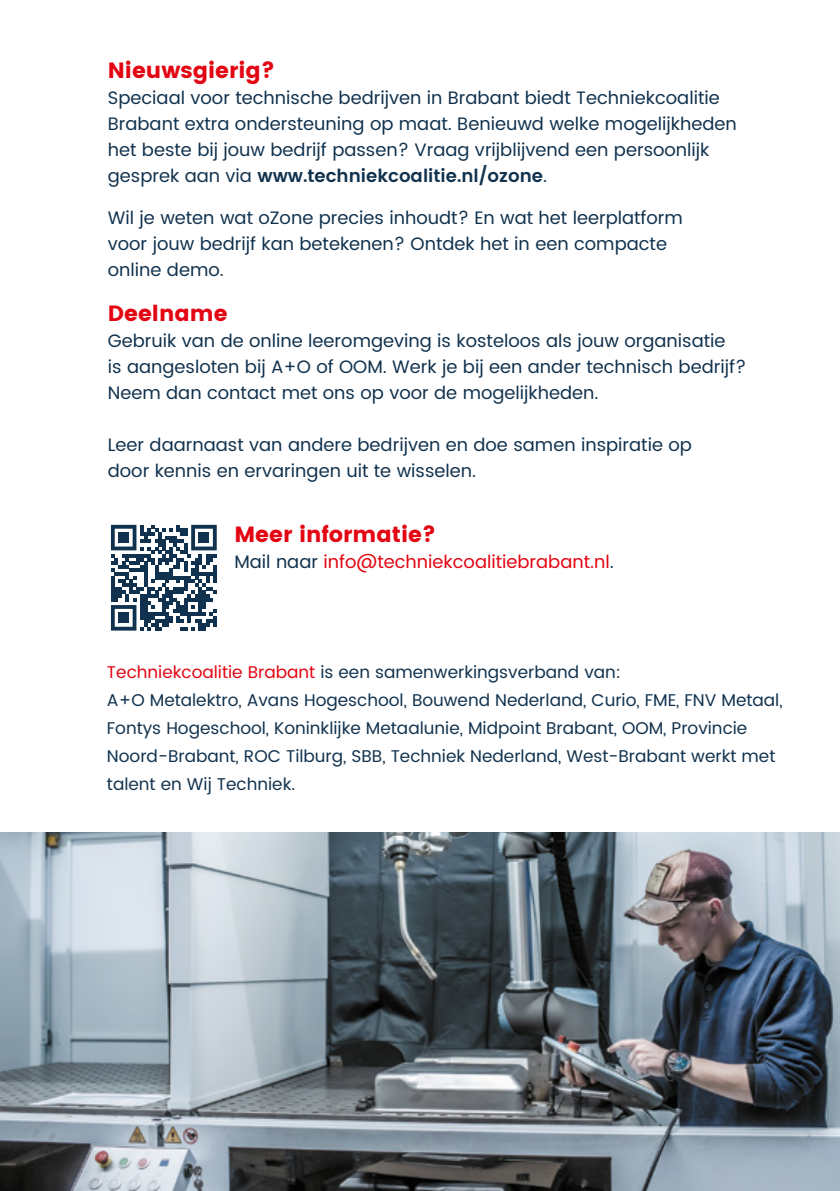
<style>
.page{position:relative;width:840px;height:1191px;background:#fff}
.page>*{position:absolute;margin:0;border:0;box-sizing:border-box;transform-origin:0 0}
.t1{font:22px "Poppins";color:#e30512}
.t2{font:18px/26px "Poppins";color:#11324e}
.t3{font:18px "Poppins";color:#e30512}
.t4{font:17px/28px "Poppins";color:#11324e}
.s1{font-weight:600}
.s2{color:#11324e}
.s3{color:#e30512}
</style>
<div class="page">
<img style="left:0;top:832px;width:839px;height:359px">
<svg style="left:111px;top:525px;width:106px;height:105px"></svg>
<div style="left:118px;top:532px;width:11px;height:11px;background:#10324e"></div>
<div style="left:198px;top:532px;width:11px;height:11px;background:#10324e"></div>
<div style="left:118px;top:612px;width:11px;height:11px;background:#10324e"></div>
<p class="t1" style="left:108px;top:57px;width:169px">Nieuwsgierig?</p>
<p class="t2" style="left:108px;top:85px;width:630px">Speciaal voor technische bedrijven in Brabant biedt Techniekcoalitie Brabant extra ondersteuning op maat. Benieuwd welke mogelijkheden het beste bij jouw bedrijf passen? Vraag vrijblijvend een persoonlijk gesprek aan via <span class="s1">www.techniekcoalitie.nl/ozone</span>.</p>
<p class="t2" style="left:108px;top:205px;width:576px">Wil je weten wat oZone precies inhoudt? En wat het leerplatform voor jouw bedrijf kan betekenen? Ontdek het in een compacte online demo.</p>
<p class="t1" style="left:108px;top:301px;width:121px">Deelname</p>
<p class="t2" style="left:108px;top:328px;width:639px">Gebruik van de online leeromgeving is kosteloos als jouw organisatie<br>is aangesloten bij A+O of OOM. Werk je bij een ander technisch bedrijf?<br>Neem dan contact met ons op voor de mogelijkheden.</p>
<p class="t2" style="left:108px;top:432px;width:585px">Leer daarnaast van andere bedrijven en doe samen inspiratie op door kennis en ervaringen uit te wisselen.</p>
<p class="t1" style="left:234px;top:521px;width:203px">Meer informatie?</p>
<p class="t3" style="left:234px;top:548px;width:381px"><span class="s2">Mail naar</span> info@techniekcoalitiebrabant.nl<span class="s2">.</span></p>
<p class="t4" style="left:107px;top:658px;width:676px"><span class="s3">Techniekcoalitie Brabant</span> is een samenwerkingsverband van:<br>A+O Metalektro, Avans Hogeschool, Bouwend Nederland, Curio, FME, FNV Metaal, Fontys Hogeschool, Koninklijke Metaalunie, Midpoint Brabant, OOM, Provincie Noord-Brabant, ROC Tilburg, SBB, Techniek Nederland, West-Brabant werkt met talent en Wij Techniek.</p>
</div>
